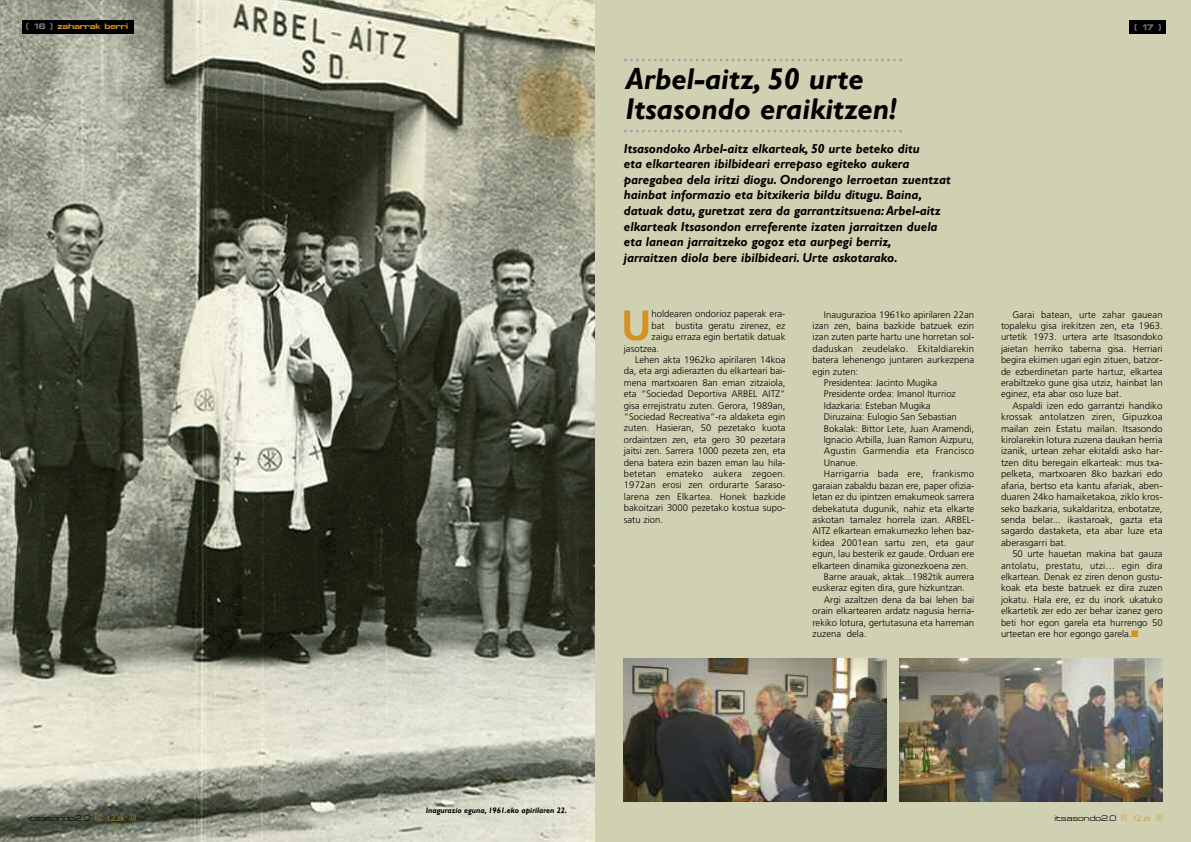
<style>
.page{position:relative;width:1191px;height:842px;background:#d0d1b2}
.page>*{position:absolute;margin:0;border:0;box-sizing:border-box;transform-origin:0 0}
.t1{font:700 42.2px "Frutiger";color:#d49021}
.t2{font:italic 700 30px/30px "Gill Sans";color:#000}
.t3{font:italic 700 13px/15.6px "Gill Sans";color:#000}
.t4{font:300 9.5px/11.4px "Frutiger";color:#000;text-align:justify}
.t5{font:300 9.5px "Frutiger";letter-spacing:.02em;color:#000}
.t6{font:8px "Micro Extend FLF";color:#000}
.t7{font:italic 700 8px "Gill Sans";color:#000}
.t8{font:700 8px "Micro Extend FLF";letter-spacing:-.045em;color:#d49021}
.t9{font:700 8px "Micro Extend FLF";color:#808080}
.s1{color:#808080}
.s2{font-family:"Monotype Sorts";font-weight:400;font-size:9px;color:#d49021}
.s3{font-family:"Frutiger";font-weight:300;color:#d49021}
</style>
<div class="page">
<img style="left:0;top:0;width:595px;height:842px">
<div style="left:22px;top:20px;width:112px;height:13px;background:#000"></div>
<div style="left:1129px;top:21px;width:37px;height:13px;background:#000"></div>
<img style="left:624px;top:658px;width:263px;height:143px">
<img style="left:899px;top:658px;width:263px;height:143px">
<svg style="left:624px;top:58px;width:278px;height:3px"></svg>
<svg style="left:624px;top:129px;width:278px;height:3px"></svg>
<p class="t8" style="left:26px;top:22px;width:104px"><span class="s1">( 16 )</span> zaharrak berri</p>
<h2 class="t2" style="left:625px;top:63px;width:273px">Arbel-aitz, 50 urte<br>Itsasondo eraikitzen!</h2>
<p class="t3" style="left:624px;top:140px;width:328px">Itsasondoko Arbel-aitz elkarteak, 50 urte beteko ditu<br>eta elkartearen ibilbideari errepaso egiteko aukera paregabea dela iritzi diogu. Ondorengo lerroetan zuentzat hainbat informazio eta bitxikeria bildu ditugu. Baina, datuak datu, guretzat zera da garrantzitsuena:Arbel-aitz elkarteak Itsasondon erreferente izaten jarraitzen duela eta lanean jarraitzeko gogoz eta aurpegi berriz,<br>jarraitzen diola bere ibilbideari. Urte askotarako.</p>
<h1 class="t1" style="left:621px;top:308px;width:32px">U</h1>
<p class="t4" style="left:651px;top:309px;width:135px">holdearen ondorioz paperak era-</p>
<p class="t4" style="left:651px;top:320px;width:135px">bat bustita geratu zirenez, ez</p>
<p class="t4" style="left:651px;top:332px;width:135px">zaigu erraza egin bertatik datuak</p>
<p class="t4" style="left:624px;top:343px;width:37px">jasotzea.</p>
<p class="t4" style="left:635px;top:355px;width:152px">Lehen akta 1962ko apirilaren 14koa</p>
<p class="t4" style="left:624px;top:366px;width:163px">da, eta argi adierazten du elkarteari bai-</p>
<p class="t4" style="left:624px;top:377px;width:163px">mena martxoaren 8an eman zitzaiola,</p>
<p class="t4" style="left:624px;top:389px;width:163px">eta “Sociedad Deportiva ARBEL AITZ”</p>
<p class="t4" style="left:624px;top:400px;width:163px">gisa errejistratu zuten. Gerora, 1989an,</p>
<p class="t4" style="left:624px;top:412px;width:163px">“Sociedad Recreativa”-ra aldaketa egin</p>
<p class="t4" style="left:624px;top:423px;width:163px">zuten. Hasieran, 50 pezetako kuota</p>
<p class="t4" style="left:624px;top:434px;width:163px">ordaintzen zen, eta gero 30 pezetara</p>
<p class="t4" style="left:624px;top:446px;width:163px">jaitsi zen. Sarrera 1000 pezeta zen, eta</p>
<p class="t4" style="left:624px;top:457px;width:163px">dena batera ezin bazen eman lau hila-</p>
<p class="t5" style="left:624px;top:470px;width:163px">betetan emateko aukera zegoen.</p>
<p class="t4" style="left:624px;top:480px;width:163px">1972an erosi zen ordurarte Saraso-</p>
<p class="t4" style="left:624px;top:491px;width:163px">larena zen Elkartea. Honek bazkide</p>
<p class="t4" style="left:624px;top:503px;width:163px">bakoitzari 3000 pezetako kostua supo-</p>
<p class="t4" style="left:624px;top:514px;width:41px">satu zion.</p>
<p class="t4" style="left:824px;top:309px;width:152px">Inaugurazioa 1961ko apirilaren 22an</p>
<p class="t4" style="left:812px;top:321px;width:163px">izan zen, baina bazkide batzuek ezin</p>
<p class="t4" style="left:812px;top:332px;width:163px">izan zuten parte hartu une horretan sol-</p>
<p class="t5" style="left:812px;top:345px;width:163px">daduskan zeudelako. Ekitaldiarekin</p>
<p class="t4" style="left:812px;top:355px;width:163px">batera lehenengo juntaren aurkezpena</p>
<p class="t4" style="left:812px;top:366px;width:47px">egin zuten:</p>
<p class="t4" style="left:824px;top:378px;width:115px">Presidentea: Jacinto Mugika</p>
<p class="t4" style="left:824px;top:389px;width:133px">Presidente ordea: Imanol Iturrioz</p>
<p class="t4" style="left:824px;top:401px;width:108px">Idazkaria: Esteban Mugika</p>
<p class="t4" style="left:824px;top:412px;width:134px">Diruzaina: Eulogio San Sebastian</p>
<p class="t4" style="left:824px;top:423px;width:152px">Bokalak: Bittor Lete, Juan Aramendi,</p>
<p class="t4" style="left:824px;top:435px;width:152px">Ignacio Arbilla, Juan Ramon Aizpuru,</p>
<p class="t5" style="left:824px;top:447px;width:152px">Agustin Garmendia eta Francisco</p>
<p class="t4" style="left:824px;top:458px;width:36px">Unanue.</p>
<p class="t5" style="left:824px;top:470px;width:152px">Harrigarria bada ere, frankismo</p>
<p class="t4" style="left:812px;top:480px;width:163px">garaian zabaldu bazan ere, paper ofizia-</p>
<p class="t4" style="left:812px;top:492px;width:163px">letan ez du ipintzen emakumeok sarrera</p>
<p class="t4" style="left:812px;top:503px;width:163px">debekatuta dugunik, nahiz eta elkarte</p>
<p class="t4" style="left:812px;top:515px;width:163px">askotan tamalez horrela izan. ARBEL-</p>
<p class="t4" style="left:812px;top:526px;width:163px">AITZ elkartean emakumezko lehen baz-</p>
<p class="t4" style="left:812px;top:537px;width:163px">kidea 2001ean sartu zen, eta gaur</p>
<p class="t4" style="left:812px;top:549px;width:163px">egun, lau besterik ez gaude. Orduan ere</p>
<p class="t4" style="left:812px;top:560px;width:157px">elkarteen dinamika gizonezkoena zen.</p>
<p class="t4" style="left:824px;top:572px;width:152px">Barne arauak, aktak...1982tik aurrera</p>
<p class="t4" style="left:812px;top:583px;width:154px">euskeraz egiten dira, gure hizkuntzan.</p>
<p class="t4" style="left:824px;top:594px;width:152px">Argi azaltzen dena da bai lehen bai</p>
<p class="t4" style="left:812px;top:606px;width:163px">orain elkartearen ardatz nagusia herria-</p>
<p class="t4" style="left:812px;top:617px;width:163px">rekiko lotura, gertutasuna eta harreman</p>
<p class="t4" style="left:812px;top:629px;width:55px">zuzena dela.</p>
<p class="t9" style="left:1134px;top:23px;width:28px">(17)</p>
<p class="t4" style="left:1001px;top:309px;width:163px;text-indent:11px">Garai batean, urte zahar gauean topaleku gisa irekitzen zen, eta 1963. urtetik 1973. urtera arte Itsasondoko jaietan herriko taberna gisa. Herriari begira ekimen ugari egin zituen, batzor&shy;de ezberdinetan parte hartuz, elkartea erabiltzeko gune gisa utziz, hainbat lan eginez, eta abar oso luze bat.</p>
<p class="t4" style="left:1001px;top:401px;width:163px;text-indent:11px">Aspaldi izen edo garrantzi handiko krossak antolatzen ziren, Gipuzkoa mailan zein Estatu mailan. Itsasondo kirolarekin lotura zuzena daukan herria izanik, urtean zehar ekitaldi asko har&shy;tzen ditu beregain elkarteak: mus txa&shy;pelketa, martxoaren 8ko bazkari edo afaria, bertso eta kantu afariak, aben&shy;duaren 24ko hamaiketakoa, ziklo kros&shy;seko bazkaria, sukaldaritza, enbotatze, senda belar... ikastaroak, gazta eta sagardo dastaketa, eta abar luze eta aberasgarri bat.</p>
<p class="t4" style="left:1001px;top:549px;width:163px;text-indent:11px">50 urte hauetan makina bat gauza antolatu, prestatu, utzi… egin dira elkartean. Denak ez ziren denon gustu&shy;koak eta beste batzuek ez dira zuzen jokatu. Hala ere, ez du inork ukatuko elkartetik zer edo zer behar izanez gero beti hor egon garela eta hurrengo 50 urteetan ere hor egongo garela.<span class="s2">n</span></p>
<p class="t7" style="left:426px;top:806px;width:143px">Inagurazio eguna, 1961.eko apirilaren 22.</p>
<p class="t6" style="left:28px;top:814px;width:110px">itsasondo2.0 <span class="s3">((( 12.zk )))</span></p>
<p class="t6" style="left:1054px;top:814px;width:110px">itsasondo2.0 <span class="s3">((( 12.zk )))</span></p>
</div>
